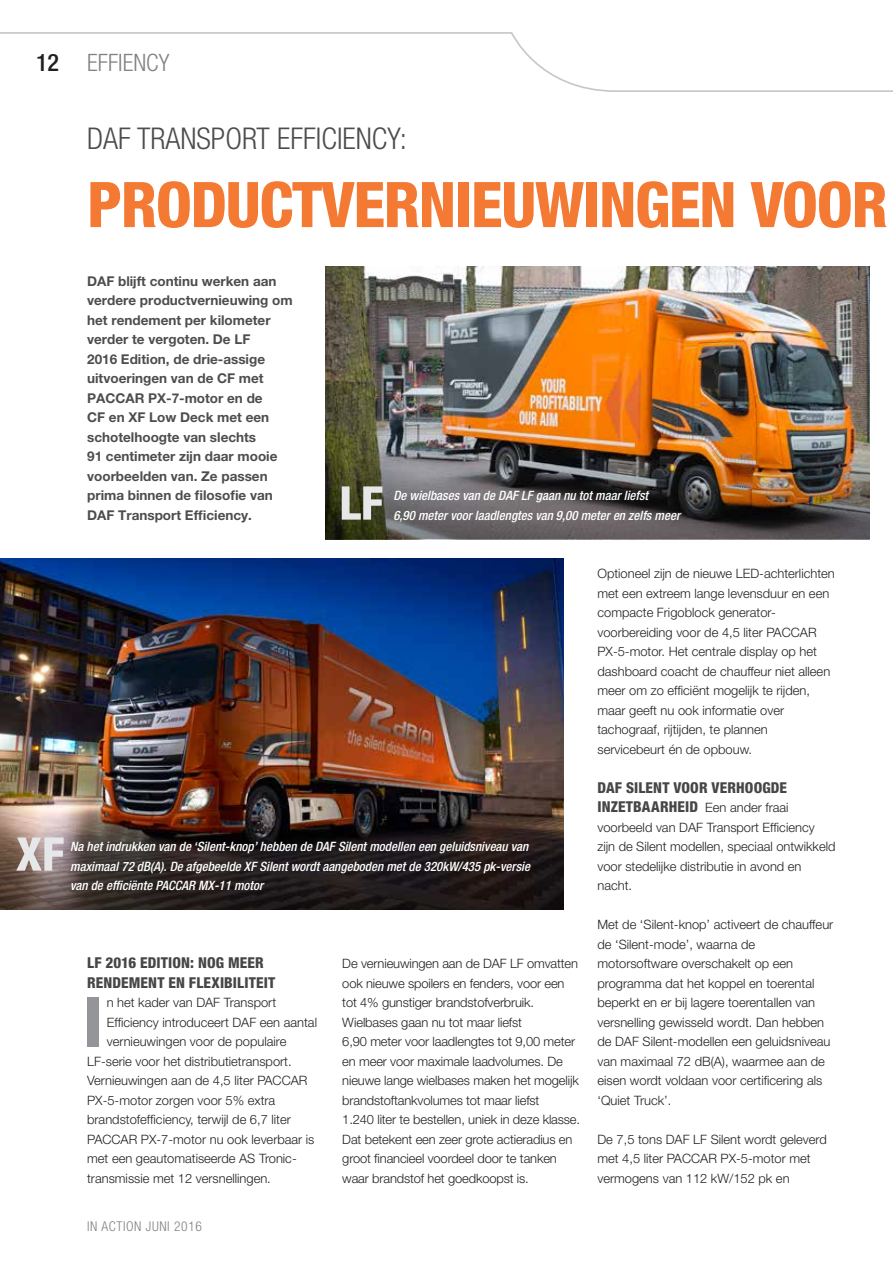
<style>
.page{position:relative;width:893px;height:1263px;background:#fff}
.page>*{position:absolute;margin:0;border:0;box-sizing:border-box;transform-origin:0 0}
.t1{font:800 condensed 69px "Helvetica Neue LT Pro";color:#939598}
.t2{font:800 condensed 63px "Helvetica Neue LT Pro";letter-spacing:-.02em;color:#f47932}
.t3{font:300 condensed 30px "Helvetica Neue LT Pro";color:#4d4d4f}
.t4{font:300 condensed 24px "Helvetica Neue LT Pro";color:#808285}
.t5{font:800 condensed 15px/19.5px "Helvetica Neue LT Pro";letter-spacing:.01em;color:#464547}
.t6{font:700 13.5px/19.5px "Helvetica Neue LT Pro";color:#4d4d4f}
.t7{font:300 condensed 13.5px "Helvetica Neue LT Pro";letter-spacing:.045em;color:#808285}
.t8{font:300 12.9px/19.5px "Helvetica Neue LT Pro";color:#231f20}
.t9{font:italic 500 condensed 12.9px/19.5px "Helvetica Neue LT Pro";color:#fff}
.s1{font-weight:500;color:#231f20}
.s2{font-weight:300;font-stretch:normal;font-size:12.9px;color:#231f20}
</style>
<div class="page">
<img style="left:325px;top:266px;width:545px;height:176px">
<img style="left:325px;top:442px;width:545px;height:97px">
<svg style="left:342px;top:486px;width:40px;height:34px"></svg>
<img style="left:0;top:559px;width:563px;height:253px">
<svg style="left:0;top:812px;width:563px;height:98px;background:#362a27"></svg>
<svg style="left:16px;top:837px;width:48px;height:34px;background:#c4bab9"></svg>
<svg style="left:0;top:32px;width:893px;height:60px"></svg>
<h3 class="t4" style="left:36px;top:49px;width:135px"><span class="s1">12</span> EFFIENCY</h3>
<h3 class="t3" style="left:87px;top:121px;width:321px">DAF TRANSPORT EFFICIENCY:</h3>
<h2 class="t2" style="left:87px;top:166px;width:802px">PRODUCTVERNIEUWINGEN VOOR</h2>
<p class="t6" style="left:87px;top:271px;width:207px">DAF blijft continu werken aan verdere productvernieuwing om het rendement per kilometer verder te vergoten. De LF<br>2016 Edition, de drie-assige uitvoeringen van de CF met<br>PACCAR PX-7-motor en de<br>CF en XF Low Deck met een schotelhoogte van slechts<br>91 centimeter zijn daar mooie voorbeelden van. Ze passen prima binnen de filosofie van<br>DAF Transport Efficiency.</p>
<p class="t9" style="left:393px;top:486px;width:288px">De wielbases van de DAF LF gaan nu tot maar liefst<br>6,90 meter voor laadlengtes van 9,00 meter en zelfs meer</p>
<p class="t9" style="left:70px;top:837px;width:461px">Na het indrukken van de ‘Silent-knop’ hebben de DAF Silent modellen een geluidsniveau van maximaal 72 dB(A). De afgebeelde XF Silent wordt aangeboden met de 320kW/435 pk-versie van de efficiënte PACCAR MX-11 motor</p>
<p class="t5" style="left:87px;top:953px;width:190px">LF 2016 EDITION: NOG MEER<br>RENDEMENT EN FLEXIBILITEIT</p>
<p class="t8" style="left:107px;top:992px;width:171px">n het kader van DAF Transport</p>
<p class="t8" style="left:107px;top:1012px;width:212px">Efficiency introduceert DAF een aantal</p>
<p class="t8" style="left:107px;top:1031px;width:181px">vernieuwingen voor de populaire</p>
<p class="t8" style="left:87px;top:1051px;width:206px">LF-serie voor het distributietransport.</p>
<p class="t8" style="left:87px;top:1070px;width:222px">Vernieuwingen aan de 4,5 liter PACCAR</p>
<p class="t8" style="left:87px;top:1090px;width:190px">PX-5-motor zorgen voor 5% extra</p>
<p class="t8" style="left:87px;top:1109px;width:205px">brandstofefficiency, terwijl de 6,7 liter</p>
<p class="t8" style="left:87px;top:1129px;width:229px">PACCAR PX-7-motor nu ook leverbaar is</p>
<p class="t8" style="left:87px;top:1148px;width:211px">met een geautomatiseerde AS Tronic-</p>
<p class="t8" style="left:87px;top:1168px;width:185px">transmissie met 12 versnellingen.</p>
<h1 class="t1" style="left:83px;top:979px;width:21px">I</h1>
<p class="t7" style="left:87px;top:1219px;width:116px">IN ACTION JUNI 2016</p>
<p class="t8" style="left:342px;top:954px;width:239px">De vernieuwingen aan de DAF LF omvatten ook nieuwe spoilers en fenders, voor een tot 4% gunstiger brandstofverbruik.<br>Wielbases gaan nu tot maar liefst<br>6,90 meter voor laadlengtes tot 9,00 meter en meer voor maximale laadvolumes. De nieuwe lange wielbases maken het mogelijk brandstoftankvolumes tot maar liefst<br>1.240 liter te bestellen, uniek in deze klasse.<br>Dat betekent een zeer grote actieradius en groot financieel voordeel door te tanken waar brandstof het goedkoopst is.</p>
<p class="t8" style="left:597px;top:564px;width:239px">Optioneel zijn de nieuwe LED-achterlichten met een extreem lange levensduur en een compacte Frigoblock generator&shy;voorbereiding voor de 4,5 liter PACCAR PX-5-motor. Het centrale display op het dashboard coacht de chauffeur niet alleen meer om zo efficiënt mogelijk te rijden, maar geeft nu ook informatie over tachograaf, rijtijden, te plannen servicebeurt én de opbouw.</p>
<p class="t5" style="left:597px;top:777px;width:193px">DAF SILENT VOOR VERHOOGDE<br>INZETBAARHEID <span class="s2">Een ander fraai</span></p>
<p class="t8" style="left:597px;top:817px;width:240px">voorbeeld van DAF Transport Efficiency zijn de Silent modellen, speciaal ontwikkeld voor stedelijke distributie in avond en nacht.</p>
<p class="t8" style="left:597px;top:914px;width:237px">Met de ‘Silent-knop’ activeert de chauffeur de ‘Silent-mode’, waarna de motorsoftware overschakelt op een programma dat het koppel en toerental beperkt en er bij lagere toerentallen van versnelling gewisseld wordt. Dan hebben de DAF Silent-modellen een geluidsniveau van maximaal 72 dB(A), waarmee aan de eisen wordt voldaan voor certificering als ‘Quiet Truck’.</p>
<p class="t8" style="left:597px;top:1129px;width:231px">De 7,5 tons DAF LF Silent wordt geleverd met 4,5 liter PACCAR PX-5-motor met vermogens van 112 kW/152 pk en</p>
</div>
